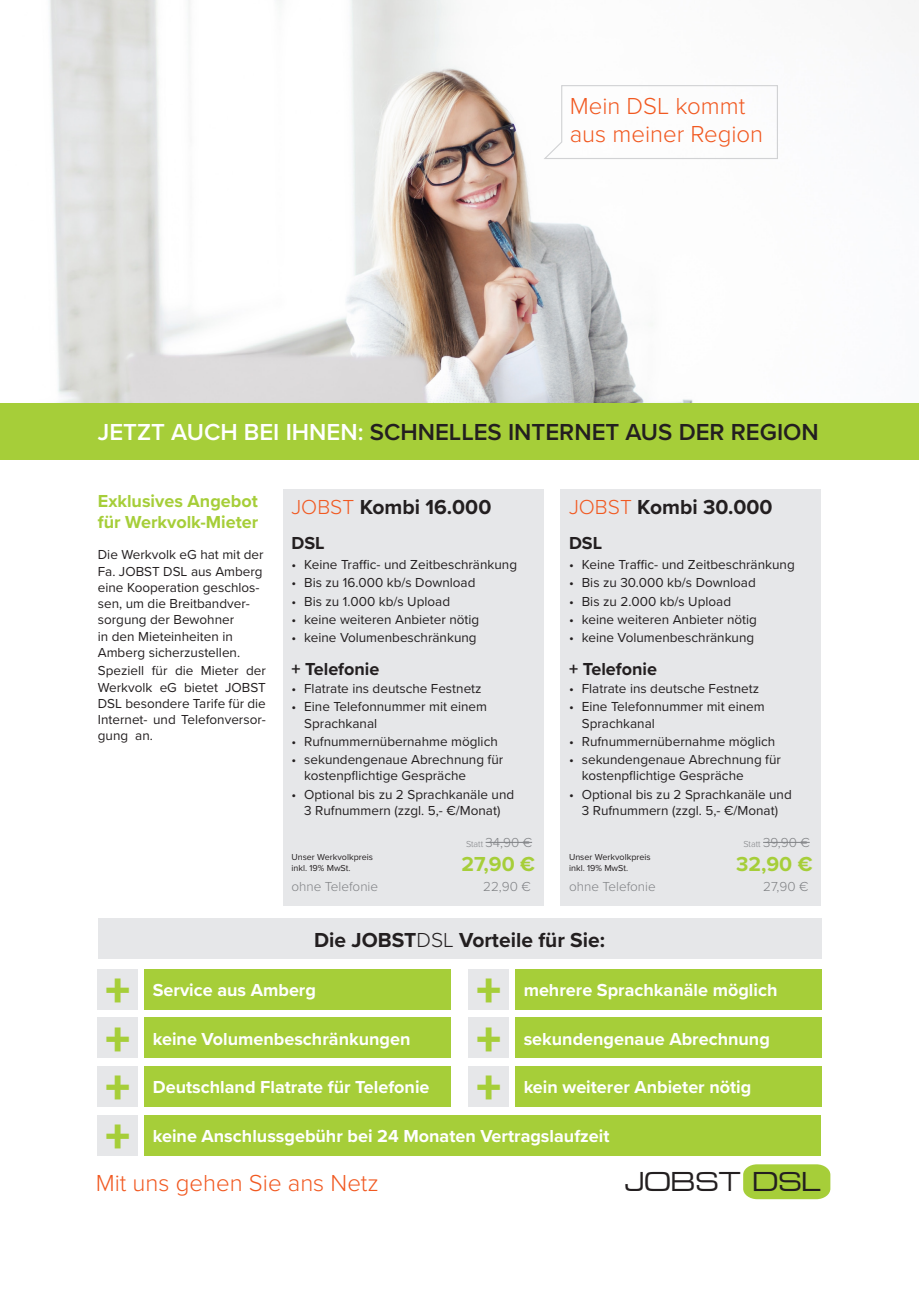
<style>
.page{position:relative;width:919px;height:1289px;background:#fff}
.page>*{position:absolute;margin:0;border:0;box-sizing:border-box;transform-origin:0 0}
.t1{font:900 49.5px "Proxima Nova";color:#a6ce39}
.t2{font:24.6px "Euro Technic Ext";color:#231f20}
.t3{font:300 24px/28.8px "Proxima Nova";color:#f15921}
.t4{font:600 24px "Proxima Nova";color:#231f20}
.t5{font:700 21px "Proxima Nova";color:#231f20}
.t6{font:700 21px "Proxima Nova";color:#a6ce39}
.t7{font:700 18px "Proxima Nova";color:#fff}
.t8{font:700 18px/21.6px "Proxima Nova";color:#a6ce39}
.t9{font:700 18px "Proxima Nova";color:#231f20}
.t10{font:13.5px/16.2px "Proxima Nova";color:#231f20}
.t11{font:300 13.5px "Proxima Nova";color:#808285}
.t12{font:9px "Proxima Nova";color:#231f20}
.s1{color:#fff}
.s2{font-weight:300;color:#f15921}
.s3{font-size:9px}
.s4{font-weight:300}
</style>
<div class="page">
<img style="left:49px;top:0;width:867px;height:403px">
<svg style="left:542px;top:84px;width:236px;height:76px"></svg>
<div style="left:0;top:403px;width:918px;height:56px;background:#a6ce39"></div>
<div style="left:283px;top:489px;width:260px;height:417px;background:#e6e7e9"></div>
<hr style="left:485px;top:842px;width:47px;height:1px;background:#808285">
<div style="left:560px;top:489px;width:261px;height:417px;background:#e6e7e9"></div>
<hr style="left:763px;top:842px;width:46px;height:1px;background:#808285">
<svg style="left:743px;top:1164px;width:87px;height:35px;background:#aad042"></svg>
<div style="left:144px;top:969px;width:306px;height:40px;background:#a6ce39"></div>
<div style="left:98px;top:969px;width:40px;height:40px;background:#e6e7e9"></div>
<div style="left:144px;top:1017px;width:306px;height:40px;background:#a6ce39"></div>
<div style="left:98px;top:1017px;width:40px;height:40px;background:#e6e7e9"></div>
<div style="left:144px;top:1066px;width:306px;height:40px;background:#a6ce39"></div>
<div style="left:98px;top:1066px;width:40px;height:40px;background:#e6e7e9"></div>
<div style="left:144px;top:1115px;width:677px;height:40px;background:#a6ce39"></div>
<div style="left:98px;top:1115px;width:40px;height:40px;background:#e6e7e9"></div>
<div style="left:515px;top:969px;width:306px;height:40px;background:#a6ce39"></div>
<div style="left:468px;top:969px;width:40px;height:40px;background:#e6e7e9"></div>
<div style="left:515px;top:1017px;width:306px;height:40px;background:#a6ce39"></div>
<div style="left:468px;top:1017px;width:40px;height:40px;background:#e6e7e9"></div>
<div style="left:515px;top:1066px;width:306px;height:40px;background:#a6ce39"></div>
<div style="left:468px;top:1066px;width:40px;height:40px;background:#e6e7e9"></div>
<div style="left:98px;top:918px;width:723px;height:40px;background:#e6e7e9"></div>
<h3 class="t3" style="left:569px;top:90px;width:195px">Mein DSL kommt aus meiner Region</h3>
<h3 class="t4" style="left:98px;top:414px;width:722px"><span class="s1">JETZT AUCH BEI IHNEN:</span> SCHNELLES INTERNET AUS DER REGION</h3>
<h3 class="t8" style="left:98px;top:489px;width:162px">Exklusives Angebot für Werkvolk-Mieter</h3>
<p class="t10" style="left:98px;top:546px;width:167px">Die Werkvolk eG hat mit der<br>Fa. JOBST DSL aus Amberg eine Kooperation geschlos&shy;sen, um die Breitbandver&shy;sorgung der Bewohner<br>in den Mieteinheiten in<br>Amberg sicherzustellen.</p>
<p class="t10" style="left:98px;top:662px;width:169px;text-align:justify">Speziell für die Mieter der Werkvolk eG bietet JOBST DSL besondere Tarife für die Internet- und Telefonversor&shy;gung an.</p>
<h3 class="t5" style="left:291px;top:491px;width:201px"><span class="s2">JOBST</span> Kombi 16.000</h3>
<h3 class="t9" style="left:291px;top:529px;width:35px">DSL</h3>
<p class="t10" style="left:291px;top:556px;width:227px">• Keine Traffic- und Zeitbeschränkung</p>
<p class="t10" style="left:291px;top:574px;width:185px">• Bis zu 16.000 kb/s Download</p>
<p class="t10" style="left:291px;top:592px;width:160px">• Bis zu 1.000 kb/s Upload</p>
<p class="t10" style="left:291px;top:611px;width:189px">• keine weiteren Anbieter nötig</p>
<p class="t10" style="left:291px;top:629px;width:187px">• keine Volumenbeschränkung</p>
<h3 class="t9" style="left:291px;top:655px;width:90px">+ Telefonie</h3>
<p class="t10" style="left:291px;top:680px;width:192px">• Flatrate ins deutsche Festnetz</p>
<p class="t10" style="left:304px;top:698px;width:184px;text-indent:-13px">• Eine Telefonnummer mit einem<br>Sprachkanal</p>
<p class="t10" style="left:291px;top:732px;width:208px">• Rufnummernübernahme möglich</p>
<p class="t10" style="left:304px;top:751px;width:201px;text-indent:-13px">• sekundengenaue Abrechnung für kostenpflichtige Gespräche</p>
<p class="t10" style="left:291px;top:785px;width:224px;text-align:center">• Optional bis zu 2 Sprachkanäle und<br>3 Rufnummern (zzgl. 5,- €/Monat)</p>
<p class="t12" style="left:291px;top:850px;width:83px">Unser Werkvolkpreis</p>
<p class="t11" style="left:466px;top:832px;width:68px"><span class="s3">Statt</span> 34,90 €</p>
<p class="t12" style="left:291px;top:861px;width:61px">inkl. 19% MwSt.</p>
<h3 class="t6" style="left:461px;top:848px;width:75px">27,90 €</h3>
<p class="t11" style="left:291px;top:876px;width:88px">ohne Telefonie</p>
<p class="t11" style="left:483px;top:876px;width:49px">22,90 €</p>
<h3 class="t5" style="left:569px;top:491px;width:205px"><span class="s2">JOBST</span> Kombi 30.000</h3>
<h3 class="t9" style="left:569px;top:529px;width:35px">DSL</h3>
<p class="t10" style="left:569px;top:556px;width:227px">• Keine Traffic- und Zeitbeschränkung</p>
<p class="t10" style="left:569px;top:574px;width:188px">• Bis zu 30.000 kb/s Download</p>
<p class="t10" style="left:569px;top:592px;width:163px">• Bis zu 2.000 kb/s Upload</p>
<p class="t10" style="left:569px;top:611px;width:189px">• keine weiteren Anbieter nötig</p>
<p class="t10" style="left:569px;top:629px;width:187px">• keine Volumenbeschränkung</p>
<h3 class="t9" style="left:569px;top:655px;width:90px">+ Telefonie</h3>
<p class="t10" style="left:569px;top:680px;width:192px">• Flatrate ins deutsche Festnetz</p>
<p class="t10" style="left:581px;top:698px;width:184px;text-indent:-13px">• Eine Telefonnummer mit einem<br>Sprachkanal</p>
<p class="t10" style="left:569px;top:732px;width:208px">• Rufnummernübernahme möglich</p>
<p class="t10" style="left:581px;top:751px;width:201px;text-indent:-13px">• sekundengenaue Abrechnung für kostenpflichtige Gespräche</p>
<p class="t10" style="left:569px;top:785px;width:224px;text-align:center">• Optional bis zu 2 Sprachkanäle und<br>3 Rufnummern (zzgl. 5,- €/Monat)</p>
<p class="t12" style="left:569px;top:850px;width:83px">Unser Werkvolkpreis</p>
<p class="t11" style="left:743px;top:832px;width:68px"><span class="s3">Statt</span> 39,90 €</p>
<p class="t12" style="left:569px;top:861px;width:61px">inkl. 19% MwSt.</p>
<h3 class="t6" style="left:736px;top:848px;width:78px">32,90 €</h3>
<p class="t11" style="left:569px;top:876px;width:88px">ohne Telefonie</p>
<p class="t11" style="left:763px;top:876px;width:47px">27,90 €</p>
<h3 class="t5" style="left:314px;top:924px;width:292px">Die JOBST<span class="s4">DSL</span> Vorteile für Sie:</h3>
<h1 class="t1" style="left:105px;top:953px;width:27px">+</h1>
<h3 class="t7" style="left:153px;top:976px;width:165px">Service aus Amberg</h3>
<h1 class="t1" style="left:105px;top:1002px;width:27px">+</h1>
<h3 class="t7" style="left:153px;top:1025px;width:259px">keine Volumenbeschränkungen</h3>
<h1 class="t1" style="left:105px;top:1050px;width:27px">+</h1>
<h3 class="t7" style="left:153px;top:1073px;width:278px">Deutschland Flatrate für Telefonie</h3>
<h1 class="t1" style="left:105px;top:1099px;width:27px">+</h1>
<h3 class="t7" style="left:153px;top:1122px;width:458px">keine Anschlussgebühr bei 24 Monaten Vertragslaufzeit</h3>
<h1 class="t1" style="left:476px;top:953px;width:27px">+</h1>
<h3 class="t7" style="left:523px;top:976px;width:255px">mehrere Sprachkanäle möglich</h3>
<h1 class="t1" style="left:476px;top:1002px;width:27px">+</h1>
<h3 class="t7" style="left:523px;top:1025px;width:248px">sekundengenaue Abrechnung</h3>
<h1 class="t1" style="left:476px;top:1050px;width:27px">+</h1>
<h3 class="t7" style="left:523px;top:1073px;width:229px">kein weiterer Anbieter nötig</h3>
<h3 class="t3" style="left:96px;top:1167px;width:284px">Mit uns gehen Sie ans Netz</h3>
<h2 class="t2" style="left:624px;top:1166px;width:198px">JOBST DSL</h2>
</div>
